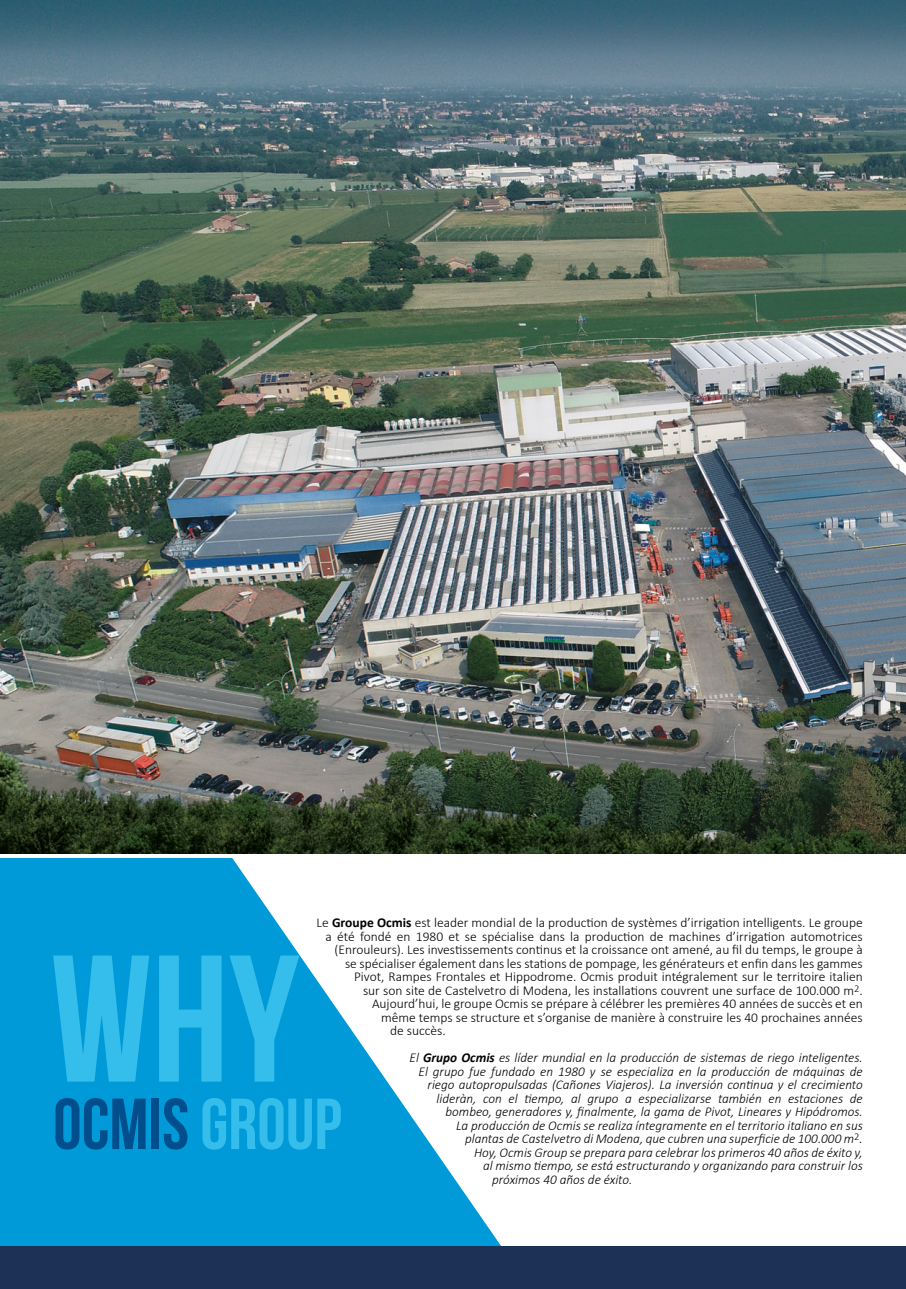
<style>
.page{position:relative;width:906px;height:1289px;background:#fff}
.page>*{position:absolute;margin:0;border:0;box-sizing:border-box;transform-origin:0 0}
.t1{font:700 180px "Bebas Neue";color:#35beeb}
.t2{font:700 72px "Bebas Neue";color:#004f8c}
.t3{font:300 13.5px "Calibri";color:#000}
.t4{font:italic 300 13.5px "Calibri";color:#000}
.s1{font-weight:700}
.s2{color:#35beeb}
</style>
<div class="page">
<img style="left:0;top:0;width:906px;height:854px">
<svg style="left:0;top:858px;width:501px;height:388px;fill:#009ad8"></svg>
<div style="left:0;top:1246px;width:906px;height:42px;background:#1d3157"></div>
<p class="t3" style="left:316px;top:914px;width:548px">Le <span class="s1">Groupe Ocmis</span> est leader mondial de la production de systèmes d’irrigation intelligents. Le groupe</p>
<p class="t3" style="left:325px;top:927px;width:538px">a été fondé en 1980 et se spécialise dans la production de machines d’irrigation automotrices</p>
<p class="t3" style="left:334px;top:941px;width:530px">(Enrouleurs). Les investissements continus et la croissance ont amené, au fil du temps, le groupe à</p>
<p class="t3" style="left:345px;top:954px;width:519px">se spécialiser également dans les stations de pompage, les générateurs et enfin dans les gammes</p>
<p class="t3" style="left:354px;top:968px;width:510px">Pivot, Rampes Frontales et Hippodrome. Ocmis produit intégralement sur le territoire italien</p>
<p class="t3" style="left:363px;top:981px;width:501px">sur son site de Castelvetro di Modena, les installations couvrent une surface de 100.000 m<sup>2</sup>.</p>
<p class="t3" style="left:372px;top:995px;width:492px">Aujourd’hui, le groupe Ocmis se prépare à célébrer les premières 40 années de succès et en</p>
<p class="t3" style="left:381px;top:1008px;width:483px">même temps se structure et s’organise de manière à construire les 40 prochaines années</p>
<p class="t3" style="left:390px;top:1022px;width:57px">de succès.</p>
<p class="t4" style="left:409px;top:1049px;width:455px">El <span class="s1">Grupo Ocmis</span> es líder mundial en la producción de sistemas de riego inteligentes.</p>
<p class="t4" style="left:418px;top:1062px;width:446px">El grupo fue fundado en 1980 y se especializa en la producción de máquinas de</p>
<p class="t4" style="left:427px;top:1076px;width:437px">riego autopropulsadas (Cañones Viajeros). La inversión continua y el crecimiento</p>
<p class="t4" style="left:436px;top:1089px;width:428px">lideràn, con el tiempo, al grupo a especializarse también en estaciones de</p>
<p class="t4" style="left:445px;top:1103px;width:419px">bombeo, generadores y, finalmente, la gama de Pivot, Lineares y Hipódromos.</p>
<p class="t4" style="left:456px;top:1116px;width:408px">La producción de Ocmis se realiza íntegramente en el territorio italiano en sus</p>
<p class="t4" style="left:465px;top:1130px;width:399px">plantas de Castelvetro di Modena, que cubren una superficie de 100.000 m<sup>2</sup>.</p>
<p class="t4" style="left:474px;top:1143px;width:390px">Hoy, Ocmis Group se prepara para celebrar los primeros 40 años de éxito y,</p>
<p class="t4" style="left:483px;top:1157px;width:381px">al mismo tiempo, se está estructurando y organizando para construir los</p>
<p class="t4" style="left:492px;top:1170px;width:142px">próximos 40 años de éxito.</p>
<h1 class="t1" style="left:50px;top:920px;width:251px">WHY</h1>
<h2 class="t2" style="left:53px;top:1084px;width:290px">OCMIS <span class="s2">GROUP</span></h2>
</div>
